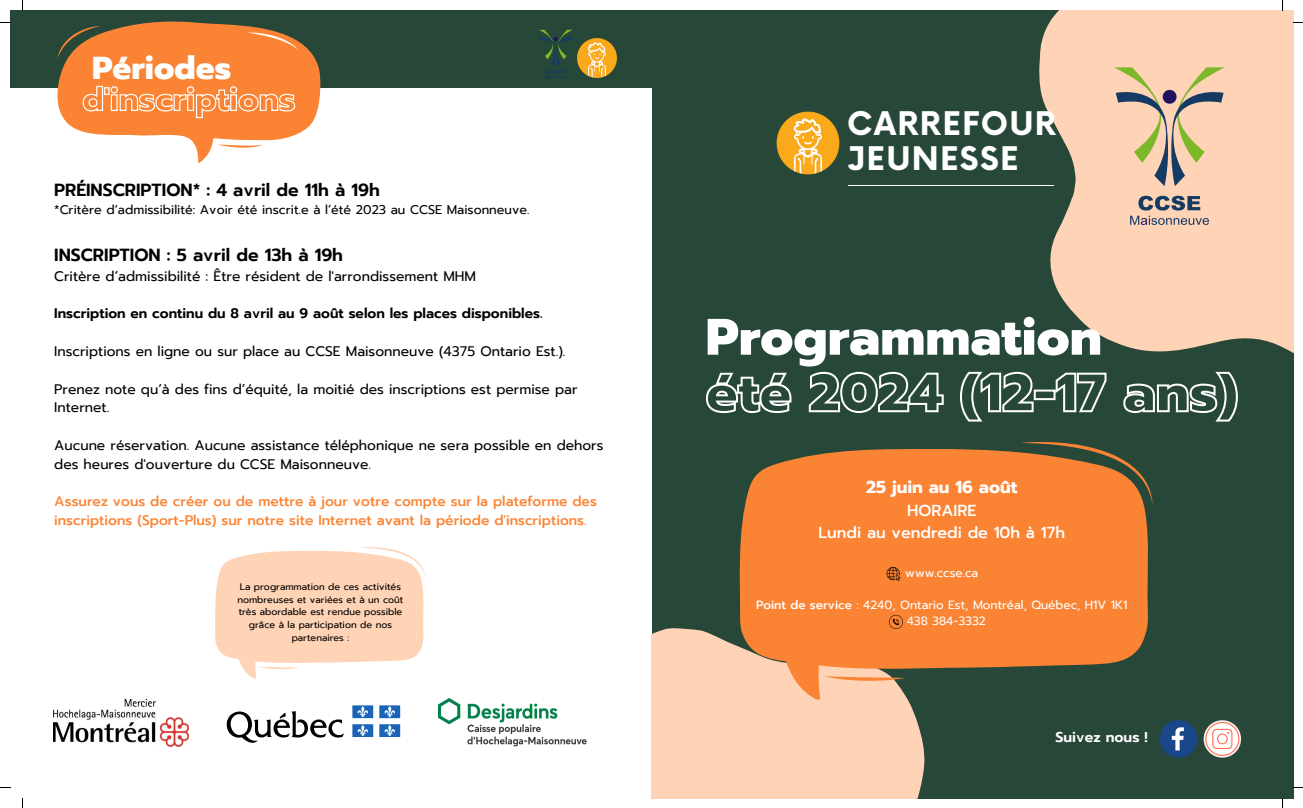
<style>
.page{position:relative;width:1303px;height:808px;background:#fff}
.page>*{position:absolute;margin:0;border:0;box-sizing:border-box;transform-origin:0 0}
.t1{font:800 51.25px "Prompt";color:#fff}
.t2{font:700 31.75px/35px "Now";letter-spacing:.04em;color:#fff}
.t3{font:800 31.62px "Prompt";color:#fff}
.t4{font:600 17.5px "Prompt";color:#000}
.t5{font:700 17.25px "Prompt";color:#fff}
.t6{font:500 15.88px/21.9px "Prompt";color:#fff;text-align:center}
.t7{font:600 14.25px "Prompt";color:#fff}
.t8{font:13.88px/18.8px "Prompt";color:#000}
.t9{font:500 13.88px/18.8px "Prompt";color:#fa8434}
.t10{font:600 13.88px "Prompt";color:#000}
.t11{font:12.62px "Prompt";color:#000}
.t12{font:11.88px "Prompt";color:#fff}
.t13{font:9.5px/12.6px "Prompt";color:#000;text-align:center}
.s1{font-weight:500}
</style>
<div class="page">
<div style="left:652px;top:10px;width:641px;height:788px;background:#274738"></div>
<svg style="left:1039px;top:10px;width:254px;height:343px;background:#e5c2a6"></svg>
<div style="left:652px;top:628px;width:272px;height:170px;background:#ffd3b5"></div>
<img style="left:776px;top:111px;width:64px;height:64px">
<hr style="left:848px;top:185px;width:206px;height:1px;background:#fff">
<svg style="left:1114px;top:67px;width:110px;height:119px;background:#d8be9f"></svg>
<svg style="left:1138px;top:196px;width:62px;height:14px"></svg>
<svg style="left:1130px;top:216px;width:79px;height:9px"></svg>
<div style="left:10px;top:10px;width:675px;height:78px;background:#274738"></div>
<svg style="left:215px;top:547px;width:211px;height:132px"></svg>
<div style="left:739px;top:449px;width:409px;height:221px;background:#fa8434"></div>
<svg style="left:783px;top:642px;width:122px;height:58px;background:#f3a168"></svg>
<svg style="left:1020px;top:442px;width:132px;height:62px"></svg>
<img style="left:577px;top:38px;width:40px;height:40px">
<svg style="left:539px;top:30px;width:33px;height:49px"></svg>
<svg style="left:886px;top:567px;width:14px;height:14px"></svg>
<svg style="left:889px;top:615px;width:14px;height:14px"></svg>
<svg style="left:1159px;top:720px;width:38px;height:37px"></svg>
<svg style="left:1203px;top:720px;width:38px;height:37px"></svg>
<img style="left:54px;top:699px;width:135px;height:47px">
<svg style="left:227px;top:711px;width:117px;height:31px"></svg>
<svg style="left:352px;top:705px;width:48px;height:32px"></svg>
<img style="left:438px;top:698px;width:148px;height:48px">
<svg style="left:706px;top:371px;width:532px;height:51px"></svg>
<svg style="left:57px;top:22px;width:263px;height:141px"></svg>
<h5 class="t3" style="left:92px;top:45px;width:140px">Périodes</h5>
<p class="t4" style="left:54px;top:176px;width:327px">PRÉINSCRIPTION* : 4 avril de 11h à 19h</p>
<p class="t11" style="left:54px;top:200px;width:476px">*Critère d’admissibilité: Avoir été inscrit.e à l’été 2023 au CCSE Maisonneuve.</p>
<p class="t4" style="left:54px;top:242px;width:290px">INSCRIPTION : 5 avril de 13h à 19h</p>
<p class="t8" style="left:54px;top:267px;width:423px">Critère d’admissibilité : Être résident de l'arrondissement MHM</p>
<p class="t10" style="left:54px;top:303px;width:490px">Inscription en continu du 8 avril au 9 août selon les places disponibles.</p>
<p class="t8" style="left:54px;top:342px;width:513px">Inscriptions en ligne ou sur place au CCSE Maisonneuve (4375 Ontario Est.).</p>
<p class="t8" style="left:54px;top:379px;width:525px">Prenez note qu’à des fins d’équité, la moitié des inscriptions est permise par<br>Internet.</p>
<h2 class="t8" style="left:54px;top:436px;width:551px">Aucune réservation. Aucune assistance téléphonique ne sera possible en dehors des heures d'ouverture du CCSE Maisonneuve.</h2>
<p class="t9" style="left:54px;top:492px;width:544px">Assurez vous de créer ou de mettre à jour votre compte sur la plateforme des inscriptions (Sport-Plus) sur notre site Internet avant la période d'inscriptions.</p>
<h1 class="t13" style="left:237px;top:580px;width:168px">La programmation de ces activités nombreuses et variées et à un coût très abordable est rendue possible grâce à la participation de nos partenaires :</h1>
<h6 class="t2" style="left:847px;top:107px;width:210px">CARREFOUR<br>JEUNESSE</h6>
<h6 class="t1" style="left:705px;top:299px;width:398px">Programmation</h6>
<p class="t5" style="left:866px;top:474px;width:153px">25 juin au 16 août</p>
<p class="t6" style="left:818px;top:500px;width:248px">HORAIRE<br>Lundi au vendredi de 10h à 17h</p>
<p class="t12" style="left:905px;top:564px;width:75px">www.ccse.ca</p>
<p class="t12" style="left:756px;top:595px;width:373px"><span class="s1">Point de service</span> : 4240, Ontario Est, Montréal, Québec, H1V 1K1</p>
<h3 class="t12" style="left:906px;top:611px;width:81px">438 384-3332</h3>
<h1 class="t7" style="left:1055px;top:726px;width:94px">Suivez nous !</h1>
</div>
